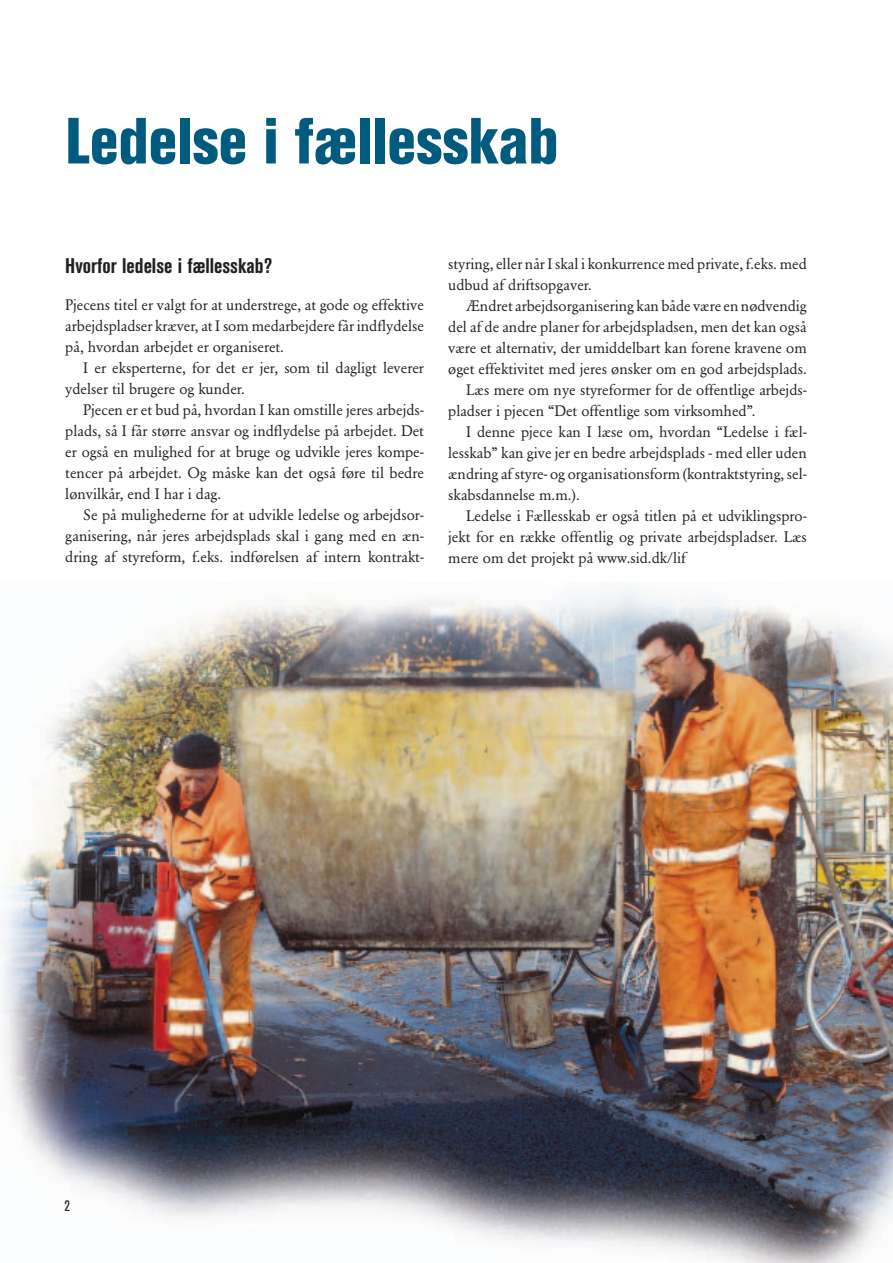
<style>
.page{position:relative;width:893px;height:1263px;background:#fff}
.page>*{position:absolute;margin:0;border:0;box-sizing:border-box;transform-origin:0 0}
.t1{font:800 condensed 64.5px "Akzidenz Grotesk BE";color:#005b7f;scale:.93 1}
.t2{font:700 condensed 21px "Akzidenz Grotesk BE";color:#231f20}
.t3{font:15px/21px "Garamond BE";color:#231f20;text-align:justify}
.t4{font:condensed 15px "Akzidenz Grotesk BE";color:#231f20}
</style>
<div class="page">
<img style="left:1px;top:589px;width:891px;height:674px">
<h1 class="t1" style="left:65px;top:118px;width:532px">Ledelse i fællesskab</h1>
<h2 class="t2" style="left:65px;top:258px;width:208px">Hvorfor ledelse i fællesskab?</h2>
<p class="t3" style="left:65px;top:296px;width:360px">Pjecens titel er valgt for at understrege, at gode og effektive arbejdspladser kræver, at I som medarbejdere får indflydelse på, hvordan arbejdet er organiseret.</p>
<p class="t3" style="left:65px;top:359px;width:360px;text-indent:18px">I er eksperterne, for det er jer, som til dagligt leverer ydelser til brugere og kunder.</p>
<p class="t3" style="left:65px;top:401px;width:360px;text-indent:18px">Pjecen er et bud på, hvordan I kan omstille jeres arbejds&shy;plads, så I får større ansvar og indflydelse på arbejdet. Det er også en mulighed for at bruge og udvikle jeres kompe&shy;tencer på arbejdet. Og måske kan det også føre til bedre lønvilkår, end I har i dag.</p>
<p class="t3" style="left:65px;top:506px;width:360px;text-indent:18px">Se på mulighederne for at udvikle ledelse og arbejdsor&shy;ganisering, når jeres arbejdsplads skal i gang med en æn&shy;dring af styreform, f.eks. indførelsen af intern kontrakt-</p>
<p class="t3" style="left:448px;top:255px;width:360px">styring, eller når I skal i konkurrence med private, f.eks. med udbud af driftsopgaver.</p>
<p class="t3" style="left:466px;top:297px;width:342px">Ændret arbejdsorganisering kan både være en nødvendig</p>
<p class="t3" style="left:448px;top:318px;width:360px">del af de andre planer for arbejdspladsen, men det kan også</p>
<p class="t3" style="left:448px;top:339px;width:360px">være et alternativ, der umiddelbart kan forene kravene om</p>
<p class="t3" style="left:448px;top:360px;width:360px">øget effektivitet med jeres ønsker om en god arbejdsplads.</p>
<p class="t3" style="left:466px;top:381px;width:342px">Læs mere om nye styreformer for de offentlige arbejds-</p>
<p class="t3" style="left:448px;top:402px;width:309px">pladser i pjecen “Det offentlige som virksomhed”.</p>
<p class="t3" style="left:466px;top:423px;width:342px">I denne pjece kan I læse om, hvordan “Ledelse i fæl-</p>
<p class="t3" style="left:448px;top:444px;width:360px">lesskab” kan give jer en bedre arbejdsplads - med eller uden</p>
<p class="t3" style="left:448px;top:465px;width:360px">ændring af styre- og organisationsform (kontraktstyring, sel-</p>
<p class="t3" style="left:448px;top:486px;width:133px">skabsdannelse m.m.).</p>
<p class="t3" style="left:466px;top:507px;width:342px">Ledelse i Fællesskab er også titlen på et udviklingspro-</p>
<p class="t3" style="left:448px;top:528px;width:360px">jekt for en række offentlig og private arbejdspladser. Læs</p>
<p class="t3" style="left:448px;top:549px;width:239px">mere om det projekt på www.sid.dk/lif</p>
<p class="t4" style="left:65px;top:1201px;width:7px">2</p>
</div>
